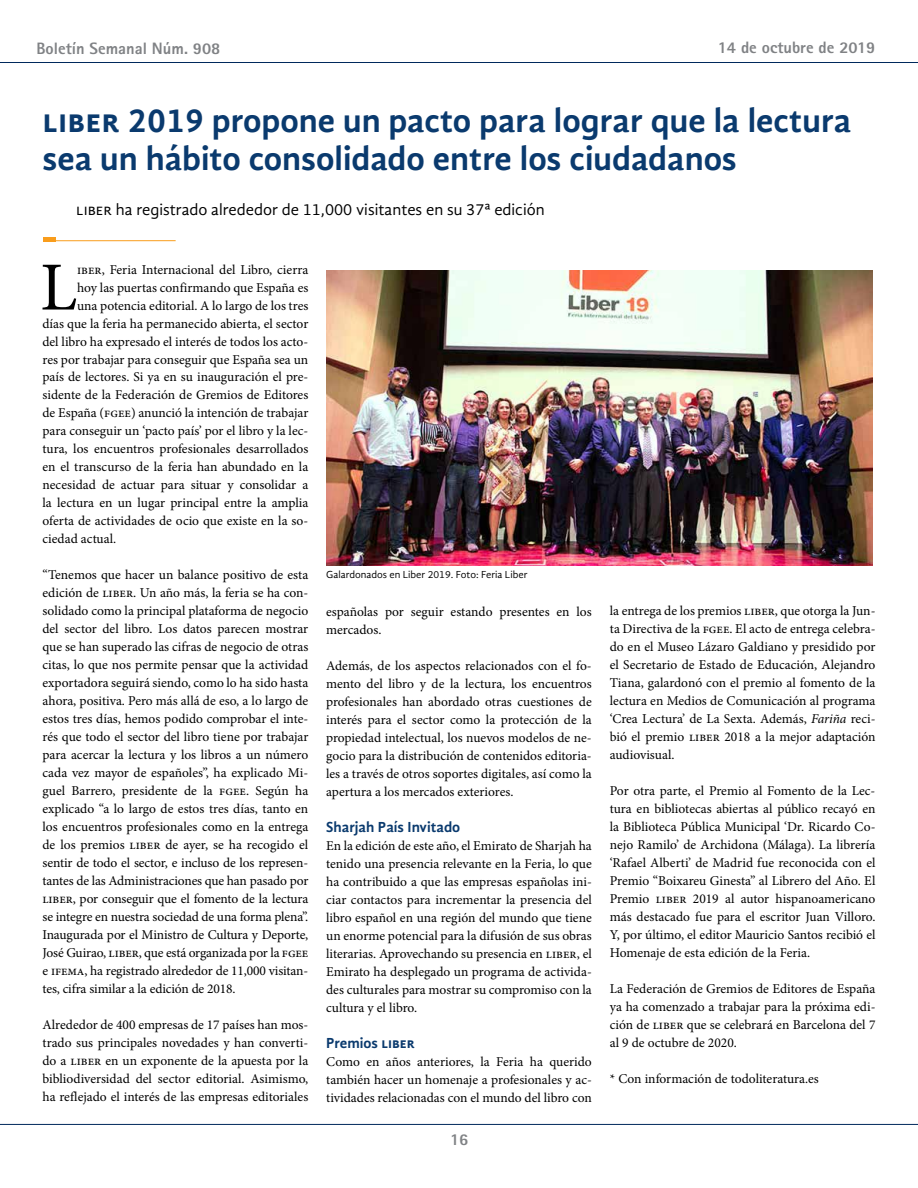
<style>
.page{position:relative;width:918px;height:1188px;background:#fff}
.page>*{position:absolute;margin:0;border:0;box-sizing:border-box;transform-origin:0 0}
.t1{font:68.85px "Minion Pro";color:#000}
.t2{font:700 34.5px/37.5px "Gandhi Sans";color:#0a3a6e}
.t3{font:16.5px "Gandhi Sans";color:#000}
.t4{font:800 16.5px "Rotis Sans Serif";color:#808285}
.t5{font:700 15px "Gandhi Sans";color:#0a3a6e}
.t6{font:13.5px/18px "Minion Pro";letter-spacing:-.005em;color:#000;text-align:justify}
.t7{font:10.5px "Gandhi Sans";color:#000}
.s1{font-style:italic}
</style>
<div class="page">
<hr style="left:0;top:62px;width:918px;height:1px;background:#00295c">
<hr style="left:0;top:1124px;width:918px;height:1px;background:#00295c">
<hr style="left:44px;top:240px;width:132px;height:1px;background:#f99d1c">
<div style="left:44px;top:237px;width:12px;height:5px;background:#f99d1c"></div>
<img style="left:326px;top:270px;width:546px;height:296px">
<p class="t4" style="left:36px;top:38px;width:185px">Boletín Semanal Núm. 908</p>
<p class="t4" style="left:718px;top:37px;width:159px">14 de octubre de 2019</p>
<h2 class="t2" style="left:43px;top:102px;width:810px">liber 2019 propone un pacto para lograr que la lectura sea un hábito consolidado entre los ciudadanos</h2>
<p class="t3" style="left:76px;top:200px;width:470px">liber ha registrado alrededor de 11,000 visitantes en su 37ª edición</p>
<h1 class="t1" style="left:40px;top:241px;width:39px">L</h1>
<p class="t6" style="left:77px;top:260px;width:233px">iber, Feria Internacional del Libro, cierra</p>
<p class="t6" style="left:77px;top:278px;width:233px">hoy las puertas confirmando que España es</p>
<p class="t6" style="left:77px;top:296px;width:233px">una potencia editorial. A lo largo de los tres</p>
<p class="t6" style="left:43px;top:314px;width:267px">días que la feria ha permanecido abierta, el sector</p>
<p class="t6" style="left:43px;top:332px;width:267px">del libro ha expresado el interés de todos los acto-</p>
<p class="t6" style="left:43px;top:350px;width:267px">res por trabajar para conseguir que España sea un</p>
<p class="t6" style="left:43px;top:368px;width:267px">país de lectores. Si ya en su inauguración el pre-</p>
<p class="t6" style="left:43px;top:386px;width:267px">sidente de la Federación de Gremios de Editores</p>
<p class="t6" style="left:43px;top:404px;width:267px">de España (fgee) anunció la intención de trabajar</p>
<p class="t6" style="left:43px;top:422px;width:267px">para conseguir un ‘pacto país’ por el libro y la lec-</p>
<p class="t6" style="left:43px;top:440px;width:267px">tura, los encuentros profesionales desarrollados</p>
<p class="t6" style="left:43px;top:458px;width:267px">en el transcurso de la feria han abundado en la</p>
<p class="t6" style="left:43px;top:476px;width:267px">necesidad de actuar para situar y consolidar a</p>
<p class="t6" style="left:43px;top:494px;width:267px">la lectura en un lugar principal entre la amplia</p>
<p class="t6" style="left:43px;top:512px;width:267px">oferta de actividades de ocio que existe en la so-</p>
<p class="t6" style="left:43px;top:530px;width:75px">ciedad actual.</p>
<p class="t6" style="left:43px;top:566px;width:267px">“Tenemos que hacer un balance positivo de esta edición de liber. Un año más, la feria se ha con&shy;solidado como la principal plataforma de negocio del sector del libro. Los datos parecen mostrar que se han superado las cifras de negocio de otras citas, lo que nos permite pensar que la actividad exportadora seguirá siendo, como lo ha sido hasta ahora, positiva. Pero más allá de eso, a lo largo de estos tres días, hemos podido comprobar el inte&shy;rés que todo el sector del libro tiene por trabajar para acercar la lectura y los libros a un número cada vez mayor de españoles”, ha explicado Mi&shy;guel Barrero, presidente de la fgee. Según ha explicado “a lo largo de estos tres días, tanto en los encuentros profesionales como en la entrega de los premios liber de ayer, se ha recogido el sentir de todo el sector, e incluso de los represen&shy;tantes de las Administraciones que han pasado por liber, por conseguir que el fomento de la lectura se integre en nuestra sociedad de una forma plena”.<br>Inaugurada por el Ministro de Cultura y Deporte, José Guirao, liber, que está organizada por la fgee e ifema, ha registrado alrededor de 11,000 visitan&shy;tes, cifra similar a la edición de 2018.</p>
<p class="t6" style="left:43px;top:1016px;width:267px">Alrededor de 400 empresas de 17 países han mos&shy;trado sus principales novedades y han converti&shy;do a liber en un exponente de la apuesta por la bibliodiversidad del sector editorial. Asimismo, ha reflejado el interés de las empresas editoriales</p>
<p class="t7" style="left:326px;top:569px;width:203px">Galardonados en Liber 2019. Foto: Feria Liber</p>
<p class="t6" style="left:326px;top:603px;width:267px">españolas por seguir estando presentes en los mercados.</p>
<p class="t6" style="left:326px;top:657px;width:267px">Además, de los aspectos relacionados con el fo&shy;mento del libro y de la lectura, los encuentros profesionales han abordado otras cuestiones de interés para el sector como la protección de la propiedad intelectual, los nuevos modelos de ne&shy;gocio para la distribución de contenidos editoria&shy;les a través de otros soportes digitales, así como la apertura a los mercados exteriores.</p>
<p class="t5" style="left:326px;top:818px;width:136px">Sharjah País Invitado</p>
<p class="t6" style="left:326px;top:837px;width:267px">En la edición de este año, el Emirato de Sharjah ha tenido una presencia relevante en la Feria, lo que ha contribuido a que las empresas españolas ini&shy;ciar contactos para incrementar la presencia del libro español en una región del mundo que tiene un enorme potencial para la difusión de sus obras literarias. Aprovechando su presencia en liber, el Emirato ha desplegado un programa de activida&shy;des culturales para mostrar su compromiso con la cultura y el libro.</p>
<p class="t5" style="left:326px;top:1034px;width:90px">Premios liber</p>
<p class="t6" style="left:326px;top:1053px;width:267px">Como en años anteriores, la Feria ha querido también hacer un homenaje a profesionales y ac&shy;tividades relacionadas con el mundo del libro con</p>
<p class="t4" style="left:450px;top:1129px;width:20px">16</p>
<p class="t6" style="left:610px;top:602px;width:267px">la entrega de los premios liber, que otorga la Jun&shy;ta Directiva de la fgee. El acto de entrega celebra&shy;do en el Museo Lázaro Galdiano y presidido por el Secretario de Estado de Educación, Alejandro Tiana, galardonó con el premio al fomento de la lectura en Medios de Comunicación al programa ‘Crea Lectura’ de La Sexta. Además, <span class="s1">Fariña</span> reci&shy;bió el premio liber 2018 a la mejor adaptación audiovisual.</p>
<p class="t6" style="left:610px;top:782px;width:267px">Por otra parte, el Premio al Fomento de la Lec&shy;tura en bibliotecas abiertas al público recayó en la Biblioteca Pública Municipal ‘Dr. Ricardo Co&shy;nejo Ramilo’ de Archidona (Málaga). La librería ‘Rafael Alberti’ de Madrid fue reconocida con el Premio “Boixareu Ginesta” al Librero del Año. El Premio liber 2019 al autor hispanoamericano más destacado fue para el escritor Juan Villoro.<br>Y, por último, el editor Mauricio Santos recibió el Homenaje de esta edición de la Feria.</p>
<p class="t6" style="left:610px;top:980px;width:267px">La Federación de Gremios de Editores de España ya ha comenzado a trabajar para la próxima edi&shy;ción de liber que se celebrará en Barcelona del 7 al 9 de octubre de 2020.</p>
<p class="t6" style="left:610px;top:1070px;width:211px">* Con información de todoliteratura.es</p>
</div>
